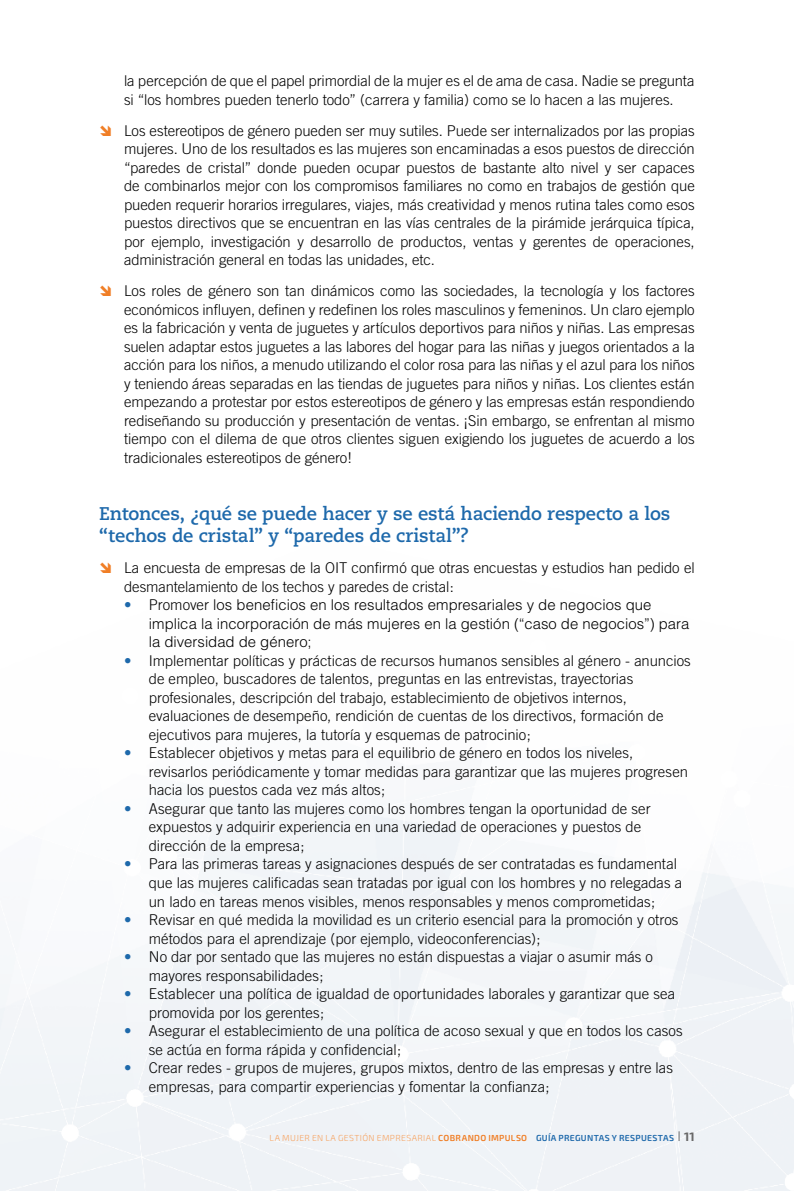
<style>
.page{position:relative;width:794px;height:1191px;background:#fff}
.page>*{position:absolute;margin:0;border:0;box-sizing:border-box;transform-origin:0 0}
.t1{font:700 18.38px/22.2px "Caecilia LT Std";letter-spacing:-.005em;color:#1e69ab}
.t2{font:300 14.88px/18.6px "Trade Gothic";color:#000}
.t3{font:300 14.88px/18.6px "Helvetica";letter-spacing:.005em;color:#000}
.t4{font:300 8.75px "Exo 2.0";letter-spacing:.04em;color:#f6a361}
.s1{font-family:"Trade Gothic";font-weight:700;color:#1e69ab}
.s2{font-family:"Trade Gothic"}
.s3{font-weight:700;color:#1e69ab}
.s4{font-weight:600;color:#f07e26}
.s5{font-weight:600;color:#1e69ab}
.s6{font-size:14px;color:#686868}
.s7{font-weight:700;font-size:12.25px;color:#686868}
</style>
<div class="page">
<img style="left:0;top:984px;width:1px;height:207px">
<p class="t2" style="left:124px;top:71px;width:572px">la percepción de que el papel primordial de la mujer es el de ama de casa. Nadie se pregunta si “los hombres pueden tenerlo todo” (carrera y familia) como se lo hacen a las mujeres.</p>
<p class="t2" style="left:124px;top:121px;width:572px;text-align:justify">Los estereotipos de género pueden ser muy sutiles. Puede ser internalizados por las propias mujeres. Uno de los resultados es las mujeres son encaminadas a esos puestos de dirección “paredes de cristal” donde pueden ocupar puestos de bastante alto nivel y ser capaces de combinarlos mejor con los compromisos familiares no como en trabajos de gestión que pueden requerir horarios irregulares, viajes, más creatividad y menos rutina tales como esos puestos directivos que se encuentran en las vías centrales de la pirámide jerárquica típica, por ejemplo, investigación y desarrollo de productos, ventas y gerentes de operaciones, administración general en todas las unidades, etc.</p>
<p class="t2" style="left:124px;top:281px;width:572px;text-align:justify">Los roles de género son tan dinámicos como las sociedades, la tecnología y los factores económicos influyen, definen y redefinen los roles masculinos y femeninos. Un claro ejemplo es la fabricación y venta de juguetes y artículos deportivos para niños y niñas. Las empresas suelen adaptar estos juguetes a las labores del hogar para las niñas y juegos orientados a la acción para los niños, a menudo utilizando el color rosa para las niñas y el azul para los niños y teniendo áreas separadas en las tiendas de juguetes para niños y niñas. Los clientes están empezando a protestar por estos estereotipos de género y las empresas están respondiendo rediseñando su producción y presentación de ventas. ¡Sin embargo, se enfrentan al mismo tiempo con el dilema de que otros clientes siguen exigiendo los juguetes de acuerdo a los tradicionales estereotipos de género!</p>
<p class="t1" style="left:99px;top:502px;width:573px">Entonces, ¿qué se puede hacer y se está haciendo respecto a los “techos de cristal” y “paredes de cristal”?</p>
<p class="t2" style="left:124px;top:558px;width:572px">La encuesta de empresas de la OIT confirmó que otras encuestas y estudios han pedido el desmantelamiento de los techos y paredes de cristal:</p>
<p class="t3" style="left:149px;top:595px;width:542px;text-indent:-25px"><span class="s1">•</span> <span class="s2">Promover</span> los beneficios en los resultados empresariales y de negocios que implica la incorporación de más mujeres en la gestión (“caso de negocios”) para la diversidad de género;</p>
<p class="t2" style="left:149px;top:651px;width:543px;text-indent:-25px"><span class="s3">•</span> Implementar políticas y prácticas de recursos humanos sensibles al género - anuncios de empleo, buscadores de talentos, preguntas en las entrevistas, trayectorias profesionales, descripción del trabajo, establecimiento de objetivos internos, evaluaciones de desempeño, rendición de cuentas de los directivos, formación de ejecutivos para mujeres, la tutoría y esquemas de patrocinio;</p>
<p class="t2" style="left:149px;top:743px;width:541px;text-indent:-25px"><span class="s3">•</span> Establecer objetivos y metas para el equilibrio de género en todos los niveles, revisarlos periódicamente y tomar medidas para garantizar que las mujeres progresen hacia los puestos cada vez más altos;</p>
<p class="t2" style="left:149px;top:799px;width:503px;text-indent:-25px"><span class="s3">•</span> Asegurar que tanto las mujeres como los hombres tengan la oportunidad de ser expuestos y adquirir experiencia en una variedad de operaciones y puestos de dirección de la empresa;</p>
<p class="t2" style="left:149px;top:854px;width:535px;text-indent:-25px"><span class="s3">•</span> Para las primeras tareas y asignaciones después de ser contratadas es fundamental que las mujeres calificadas sean tratadas por igual con los hombres y no relegadas a un lado en tareas menos visibles, menos responsables y menos comprometidas;</p>
<p class="t2" style="left:149px;top:910px;width:531px;text-indent:-25px"><span class="s3">•</span> Revisar en qué medida la movilidad es un criterio esencial para la promoción y otros métodos para el aprendizaje (por ejemplo, videoconferencias);</p>
<p class="t2" style="left:149px;top:947px;width:506px;text-indent:-25px"><span class="s3">•</span> No dar por sentado que las mujeres no están dispuestas a viajar o asumir más o mayores responsabilidades;</p>
<p class="t2" style="left:149px;top:984px;width:528px;text-indent:-25px"><span class="s3">•</span> Establecer una política de igualdad de oportunidades laborales y garantizar que sea promovida por los gerentes;</p>
<p class="t2" style="left:149px;top:1021px;width:535px;text-indent:-25px"><span class="s3">•</span> Asegurar el establecimiento de una política de acoso sexual y que en todos los casos se actúa en forma rápida y confidencial;</p>
<p class="t2" style="left:149px;top:1058px;width:525px;text-indent:-25px"><span class="s3">•</span> Crear redes - grupos de mujeres, grupos mixtos, dentro de las empresas y entre las empresas, para compartir experiencias y fomentar la confianza;</p>
<p class="t4" style="left:269px;top:1133px;width:427px">LA MUJER EN LA GESTIÓN EMPRESARIAL <span class="s4">COBRANDO IMPULSO</span> <span class="s5">GUÍA PREGUNTAS Y RESPUESTAS</span> <span class="s6">I</span> <span class="s7">11</span></p>
</div>
